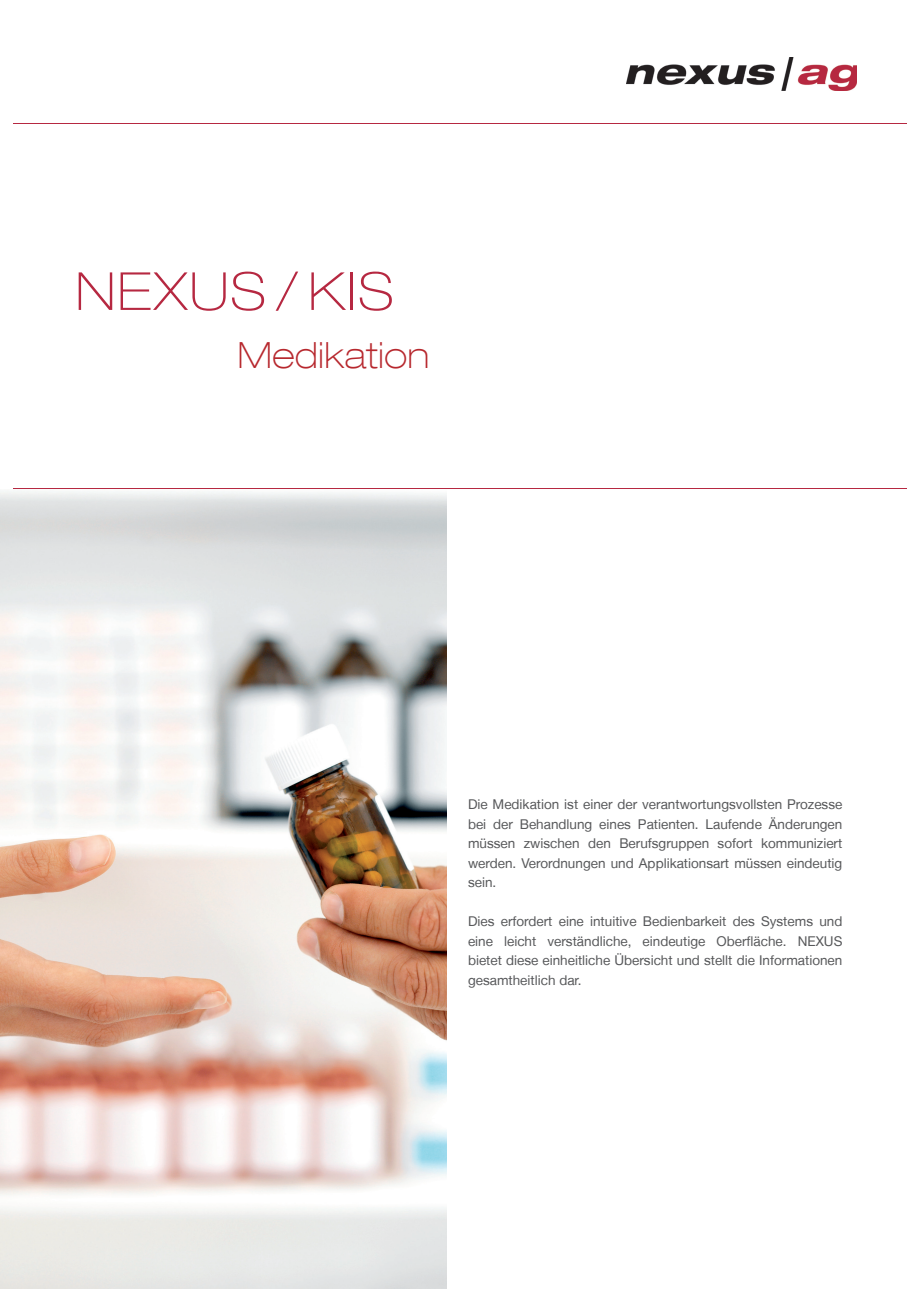
<style>
.page{position:relative;width:919px;height:1289px;background:#fff}
.page>*{position:absolute;margin:0;border:0;box-sizing:border-box;transform-origin:0 0}
.t1{font:100 expanded 52.5px "Helvetica Neue LT";letter-spacing:.04em;color:#b62841}
.t2{font:100 expanded 36px "Helvetica Neue LT";letter-spacing:.01em;color:#b7282e}
.t3{font:13.5px/19.5px "Helvetica Neue LT";color:#57585a;text-align:justify}
</style>
<div class="page">
<hr style="left:13px;top:123px;width:893px;height:1px;background:#b62841">
<hr style="left:13px;top:488px;width:893px;height:1px;background:#b62841">
<img style="left:626px;top:57px;width:230px;height:33px">
<img style="left:0;top:491px;width:446px;height:797px">
<h1 class="t1" style="left:75px;top:260px;width:319px">NEXUS / KIS</h1>
<h2 class="t2" style="left:237px;top:334px;width:193px">Medikation</h2>
<p class="t3" style="left:468px;top:794px;width:376px">Die Medikation ist einer der verantwortungsvollsten Prozesse bei der Behandlung eines Patienten. Laufende Änderungen müssen zwischen den Berufsgruppen sofort kommuniziert werden. Verordnungen und Applikationsart müssen eindeutig sein.</p>
<p class="t3" style="left:468px;top:911px;width:376px">Dies erfordert eine intuitive Bedienbarkeit des Systems und eine leicht verständliche, eindeutige Oberfläche. NEXUS bietet diese einheitliche Übersicht und stellt die Informationen gesamtheitlich dar.</p>
</div>
